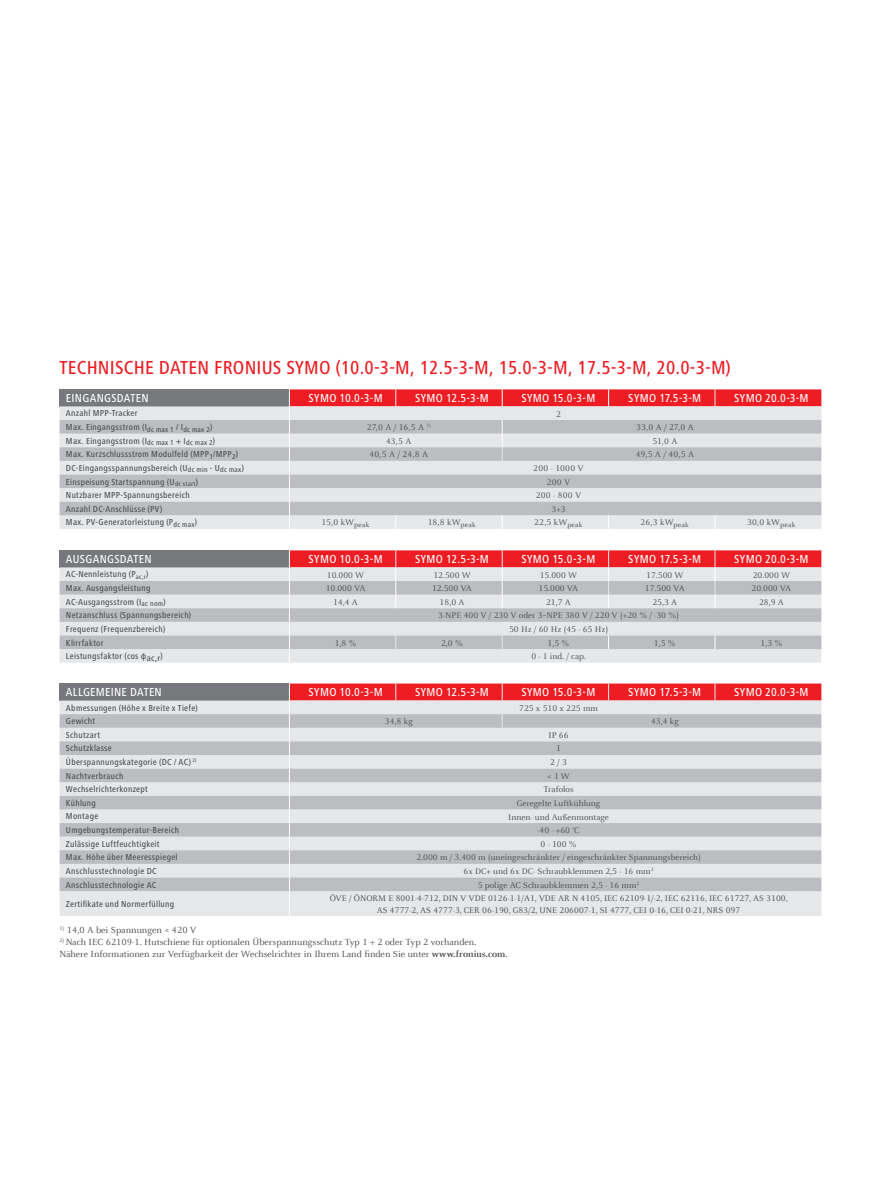
<style>
.page{position:relative;width:881px;height:1191px;background:#fff}
.page>*{position:absolute;margin:0;border:0;box-sizing:border-box;transform-origin:0 0}
.t1{font:500 condensed 19.5px "Frutiger Next LTW1 G";letter-spacing:.01em;color:#ee1d23}
.t2{font:500 condensed 12px "Frutiger Next LTW1 G";letter-spacing:.025em;color:#fff}
.t3{font:9.75px/12px "Celeste Offc Pro";color:#4b4c4d}
.t4{font:500 condensed 9px "Frutiger Next LTW1 G";letter-spacing:.035em;color:#4b4c4d}
.t5{font:9px/12px "Celeste Offc Pro";color:#4b4c4d;text-align:center}
.s1{font-weight:700}
</style>
<div class="page">
<svg style="left:60px;top:389px;width:761px;height:140px;background:#d2c1c4"></svg>
<svg style="left:60px;top:550px;width:761px;height:112px;background:#d2bdc0"></svg>
<svg style="left:60px;top:683px;width:761px;height:233px;background:#d2c9cc"></svg>
<h1 class="t1" style="left:60px;top:356px;width:672px">technische daten fronius SYMO (10.0-3-M, 12.5-3-M, 15.0-3-M, 17.5-3-M, 20.0-3-M)</h1>
<h2 class="t2" style="left:66px;top:391px;width:84px">eingangsdaten</h2>
<h2 class="t2" style="left:308px;top:391px;width:76px">SYMO 10.0-3-M</h2>
<h2 class="t2" style="left:415px;top:391px;width:75px">SYMO 12.5-3-M</h2>
<h2 class="t2" style="left:521px;top:391px;width:75px">SYMO 15.0-3-M</h2>
<h2 class="t2" style="left:628px;top:391px;width:74px">SYMO 17.5-3-M</h2>
<h2 class="t2" style="left:733px;top:391px;width:76px">SYMO 20.0-3-M</h2>
<p class="t4" style="left:66px;top:408px;width:73px">Anzahl MPP-Tracker</p>
<p class="t5" style="left:556px;top:407px;width:6px">2</p>
<p class="t4" style="left:66px;top:422px;width:148px">Max. Eingangsstrom (I <sub>dc</sub> <sub>max</sub> <sub>1</sub> / I <sub>dc</sub> <sub>max</sub> <sub>2</sub>)</p>
<p class="t5" style="left:367px;top:421px;width:65px">27,0 A / 16,5 A <sup>1)</sup></p>
<p class="t5" style="left:636px;top:421px;width:59px">33,0 A / 27,0 A</p>
<p class="t4" style="left:66px;top:435px;width:151px">Max. Eingangsstrom (I <sub>dc</sub> <sub>max</sub> <sub>1</sub> + I <sub>dc</sub> <sub>max</sub> <sub>2</sub>)</p>
<p class="t5" style="left:386px;top:435px;width:27px">43,5 A</p>
<p class="t5" style="left:652px;top:435px;width:26px">51,0 A</p>
<p class="t4" style="left:66px;top:449px;width:174px">Max. Kurzschlussstrom Modulfeld (MPP<sub>1</sub>/MPP<sub>2</sub>)</p>
<p class="t5" style="left:369px;top:448px;width:60px">40,5 A / 24,8 A</p>
<p class="t5" style="left:635px;top:448px;width:60px">49,5 A / 40,5 A</p>
<p class="t4" style="left:66px;top:463px;width:179px">DC-Eingangsspannungsbereich (U<sub>dc</sub> <sub>min</sub> - U<sub>dc</sub> <sub>max</sub>)</p>
<p class="t5" style="left:533px;top:462px;width:52px">200 - 1000 V</p>
<p class="t4" style="left:66px;top:476px;width:134px">Einspeisung Startspannung (U<sub>dc</sub> <sub>start</sub>)</p>
<p class="t5" style="left:546px;top:475px;width:25px">200 V</p>
<p class="t4" style="left:66px;top:490px;width:125px">N utzbarer MPP-Spannungsbereich</p>
<p class="t5" style="left:535px;top:489px;width:47px">200 - 800 V</p>
<p class="t4" style="left:66px;top:503px;width:98px">Anzahl DC-Anschlüsse (PV)</p>
<p class="t5" style="left:551px;top:503px;width:16px">3+3</p>
<p class="t4" style="left:66px;top:517px;width:133px">Max. PV-Generatorleistung (P<sub>dc</sub> <sub>max</sub>)</p>
<p class="t5" style="left:321px;top:516px;width:50px">15,0 kW<sub>peak</sub></p>
<p class="t5" style="left:428px;top:516px;width:50px">18,8 kW<sub>peak</sub></p>
<p class="t5" style="left:534px;top:516px;width:50px">22,5 kW<sub>peak</sub></p>
<p class="t5" style="left:640px;top:516px;width:50px">26,3 kW<sub>peak</sub></p>
<p class="t5" style="left:746px;top:516px;width:50px">30,0 kW<sub>peak</sub></p>
<h2 class="t2" style="left:66px;top:552px;width:87px">ausgangsdaten</h2>
<h2 class="t2" style="left:308px;top:552px;width:76px">SYMO 10.0-3-M</h2>
<h2 class="t2" style="left:415px;top:552px;width:75px">SYMO 12.5-3-M</h2>
<h2 class="t2" style="left:521px;top:552px;width:75px">SYMO 15.0-3-M</h2>
<h2 class="t2" style="left:628px;top:552px;width:74px">SYMO 17.5-3-M</h2>
<h2 class="t2" style="left:733px;top:552px;width:76px">SYMO 20.0-3-M</h2>
<p class="t4" style="left:66px;top:569px;width:84px">AC-Nennleistung (P<sub>ac,r</sub>)</p>
<p class="t5" style="left:327px;top:568px;width:39px">10.000 W</p>
<p class="t5" style="left:433px;top:568px;width:39px">12.500 W</p>
<p class="t5" style="left:539px;top:568px;width:39px">15.000 W</p>
<p class="t5" style="left:646px;top:568px;width:39px">17.500 W</p>
<p class="t5" style="left:752px;top:568px;width:39px">20.000 W</p>
<p class="t4" style="left:66px;top:583px;width:86px">Max. Ausgangsleistung</p>
<p class="t5" style="left:325px;top:582px;width:41px">10.000 VA</p>
<p class="t5" style="left:432px;top:582px;width:41px">12.500 VA</p>
<p class="t5" style="left:538px;top:582px;width:41px">15.000 VA</p>
<p class="t5" style="left:644px;top:582px;width:41px">17.500 VA</p>
<p class="t5" style="left:751px;top:582px;width:41px">20.000 VA</p>
<p class="t4" style="left:66px;top:596px;width:101px">AC-Ausgangsstrom (I <sub>ac</sub> <sub>nom</sub>)</p>
<p class="t5" style="left:333px;top:596px;width:26px">14,4 A</p>
<p class="t5" style="left:439px;top:596px;width:26px">18,0 A</p>
<p class="t5" style="left:546px;top:596px;width:26px">21,7 A</p>
<p class="t5" style="left:652px;top:596px;width:26px">25,3 A</p>
<p class="t5" style="left:758px;top:596px;width:26px">28,9 A</p>
<p class="t4" style="left:66px;top:610px;width:127px">Netzanschluss (Spannungsbereich)</p>
<p class="t5" style="left:438px;top:609px;width:242px">3-NPE 400 V / 230 V oder 3~NPE 380 V / 220 V (+20 % / -30 %)</p>
<p class="t4" style="left:66px;top:624px;width:101px">Frequenz (Frequenzbereich)</p>
<p class="t5" style="left:509px;top:623px;width:100px">50 Hz / 60 Hz (45 - 65 Hz)</p>
<p class="t4" style="left:66px;top:637px;width:39px">Klirrfaktor</p>
<p class="t5" style="left:334px;top:636px;width:23px">1,8 %</p>
<p class="t5" style="left:441px;top:636px;width:23px">2,0 %</p>
<p class="t5" style="left:547px;top:636px;width:23px">1,5 %</p>
<p class="t5" style="left:653px;top:636px;width:23px">1,5 %</p>
<p class="t5" style="left:760px;top:636px;width:23px">1,3 %</p>
<p class="t4" style="left:66px;top:651px;width:98px">Leistungsfaktor (cos φac,r)</p>
<p class="t5" style="left:531px;top:650px;width:56px">0 - 1 ind. / cap.</p>
<h2 class="t2" style="left:66px;top:685px;width:97px">allgem eine daten</h2>
<h2 class="t2" style="left:308px;top:685px;width:76px">SYMO 10.0-3-M</h2>
<h2 class="t2" style="left:415px;top:685px;width:75px">SYMO 12.5-3-M</h2>
<h2 class="t2" style="left:521px;top:685px;width:75px">SYMO 15.0-3-M</h2>
<h2 class="t2" style="left:628px;top:685px;width:74px">SYMO 17.5-3-M</h2>
<h2 class="t2" style="left:733px;top:685px;width:76px">SYMO 20.0-3-M</h2>
<p class="t4" style="left:66px;top:702px;width:133px">Abmessungen (Höhe x Breite x Tiefe)</p>
<p class="t5" style="left:519px;top:701px;width:80px">725 x 510 x 225 mm</p>
<p class="t4" style="left:66px;top:716px;width:31px">Gewicht</p>
<p class="t5" style="left:385px;top:715px;width:29px">34,8 kg</p>
<p class="t5" style="left:650px;top:715px;width:29px">43,4 kg</p>
<p class="t4" style="left:66px;top:729px;width:36px">Schutzart</p>
<p class="t5" style="left:548px;top:729px;width:22px">IP 66</p>
<p class="t4" style="left:66px;top:743px;width:47px">Schutzklasse</p>
<p class="t5" style="left:556px;top:742px;width:6px">1</p>
<p class="t4" style="left:66px;top:757px;width:132px">Überspannungskategorie (DC / AC) <sup>2)</sup></p>
<p class="t5" style="left:550px;top:756px;width:18px">2 / 3</p>
<p class="t4" style="left:66px;top:770px;width:59px">Nachtverbrauch</p>
<p class="t5" style="left:547px;top:769px;width:24px">&lt; 1 W</p>
<p class="t4" style="left:66px;top:784px;width:83px">Wechselrichterkonzept</p>
<p class="t5" style="left:543px;top:783px;width:32px">Trafolos</p>
<p class="t4" style="left:66px;top:797px;width:31px">Kühlung</p>
<p class="t5" style="left:516px;top:797px;width:85px">Geregelte Luftkühlung</p>
<p class="t4" style="left:66px;top:811px;width:34px">Montage</p>
<p class="t5" style="left:508px;top:810px;width:102px">Innen- und Außenmontage</p>
<p class="t4" style="left:66px;top:825px;width:115px">Umgebungstemperatur-Bereich</p>
<p class="t5" style="left:537px;top:824px;width:44px">-40 - +60 °C</p>
<p class="t4" style="left:66px;top:838px;width:95px">Zulässige Luftfeuchtigkeit</p>
<p class="t5" style="left:540px;top:837px;width:38px">0 - 100 %</p>
<p class="t4" style="left:66px;top:852px;width:113px">Max. Höhe über Meeresspiegel</p>
<p class="t5" style="left:416px;top:851px;width:286px">2.000 m / 3.400 m (uneingeschränkter / eingeschränkter Spannungsbereich)</p>
<p class="t4" style="left:66px;top:865px;width:91px">Anschlusstechnologie DC</p>
<p class="t5" style="left:463px;top:865px;width:191px">6x DC+ und 6x DC- Schraubklemmen 2,5 - 16 mm<sup>2</sup></p>
<p class="t4" style="left:66px;top:879px;width:91px">Anschlusstechnologie AC</p>
<p class="t5" style="left:477px;top:878px;width:163px">5 polige AC Schraubklemmen 2,5 - 16 mm<sup>2</sup></p>
<p class="t4" style="left:66px;top:898px;width:110px">Zertifikate und Normerfüllung</p>
<p class="t5" style="left:329px;top:892px;width:459px">ÖVE / ÖNORM E 8001-4-712, DIN V VDE 0126-1-1/A1, VDE AR N 4105, IEC 62109-1/-2, IEC 62116, IEC 61727, AS 3100,<br>AS 4777-2, AS 4777-3, CER 06-190, G83/2, UNE 206007-1, SI 4777, CEI 0-16, CEI 0-21, NRS 097</p>
<p class="t3" style="left:60px;top:923px;width:138px"><sup>1)</sup> 14,0 A bei Spannungen &lt; 420 V</p>
<p class="t3" style="left:60px;top:935px;width:449px"><sup>2)</sup> Nach IEC 62109-1. Hutschiene für optionalen Überspannungsschutz Typ 1 + 2 oder Typ 2 vorhanden.<br>Nähere Informationen zur Verfügbarkeit der Wechselrichter in Ihrem Land finden Sie unter <span class="s1">www.fronius.com</span>.</p>
</div>
